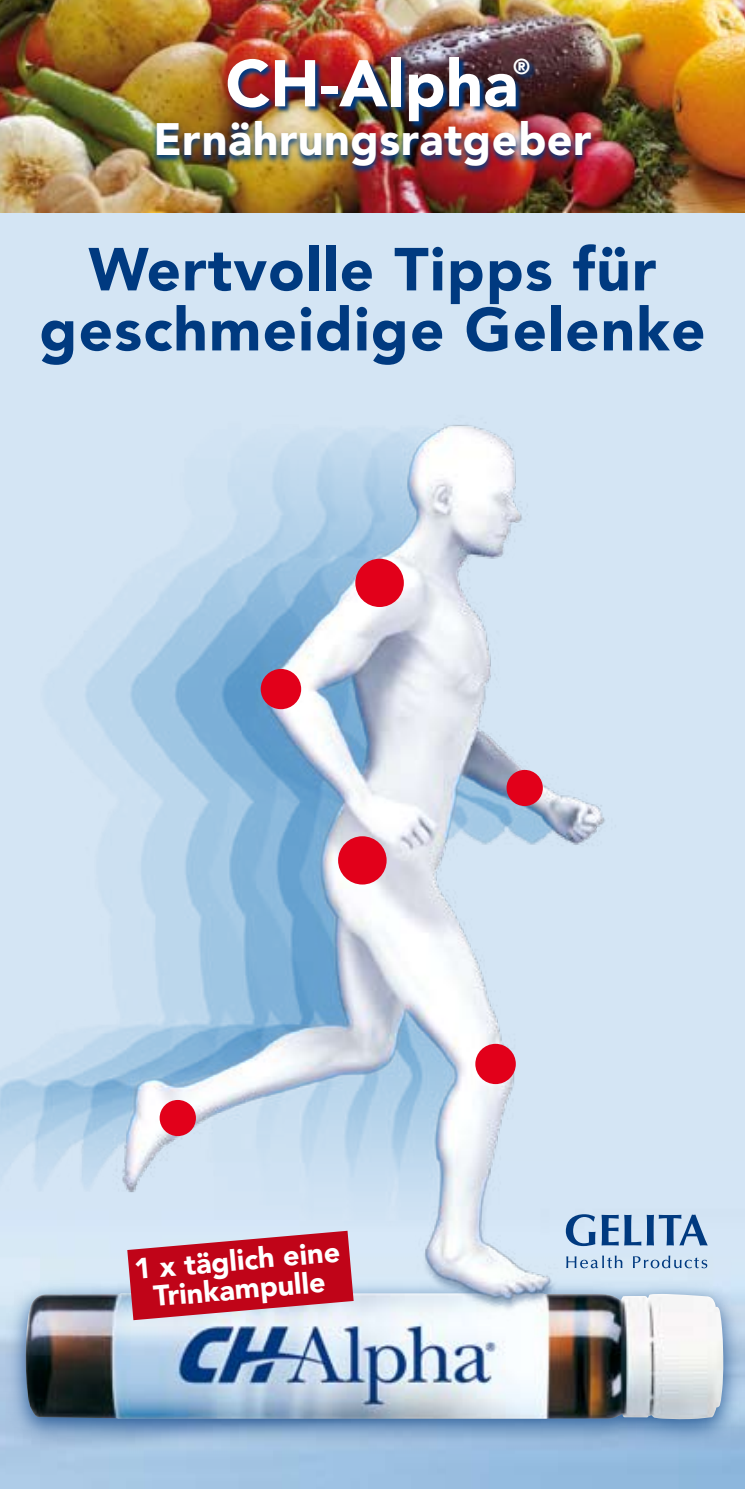
<style>
.page{position:relative;width:745px;height:1489px;background:#fff}
.page>*{position:absolute;margin:0;border:0;box-sizing:border-box;transform-origin:0 0}
.t1{font:900 65.25px "Avenir";color:#fff}
.t2{font:900 60px/60px "Avenir";letter-spacing:.02em;color:#003a80;text-align:center}
.t3{font:900 45px "Avenir";letter-spacing:.01em;color:#fff}
.t4{font:900 28.75px/28.8px "Avenir";color:#fff;text-align:center}
.t5{font:900 21.25px "Avenir";color:#fff}
</style>
<div class="page">
<div style="left:0;top:0;width:744px;height:1488px;background:#d4e5f4"></div>
<img style="left:0;top:1244px;width:744px;height:244px">
<div style="left:2px;top:1276px;width:742px;height:173px;background:#003a80;opacity:.75"></div>
<img style="left:691px;top:1293px;width:32px;height:126px">
<img style="left:0;top:424px;width:691px;height:1006px">
<div style="left:355px;top:558px;width:48px;height:49px;background:#e2001a;border-radius:50%"></div>
<div style="left:260px;top:669px;width:41px;height:40px;background:#e2001a;border-radius:50%"></div>
<div style="left:506px;top:769px;width:36px;height:37px;background:#e2001a;border-radius:50%"></div>
<div style="left:338px;top:836px;width:48px;height:48px;background:#e2001a;border-radius:50%"></div>
<div style="left:475px;top:1043px;width:40px;height:41px;background:#e2001a;border-radius:50%"></div>
<div style="left:159px;top:1099px;width:37px;height:36px;background:#e2001a;border-radius:50%"></div>
<svg style="left:127px;top:1230px;width:226px;height:89px"></svg>
<svg style="left:565px;top:1214px;width:30px;height:31px"></svg>
<svg style="left:601px;top:1214px;width:106px;height:31px"></svg>
<svg style="left:566px;top:1255px;width:56px;height:13px"></svg>
<svg style="left:632px;top:1255px;width:74px;height:13px"></svg>
<img style="left:0;top:0;width:744px;height:213px">
<img style="left:225px;top:55px;width:313px;height:63px">
<img style="left:150px;top:118px;width:446px;height:58px">
<p class="t1" style="left:225px;top:44px;width:294px">CH-Alpha</p>
<p class="t5" style="left:512px;top:54px;width:19px">®</p>
<p class="t3" style="left:153px;top:112px;width:439px">Ernährungsratgeber</p>
<p class="t2" style="left:39px;top:239px;width:667px">Wertvolle Tipps für geschmeidige Gelenke</p>
<p class="t4" style="left:133px;top:1254px;width:208px;rotate:-5deg">1 x täglich eine<br>Trinkampulle</p>
</div>
